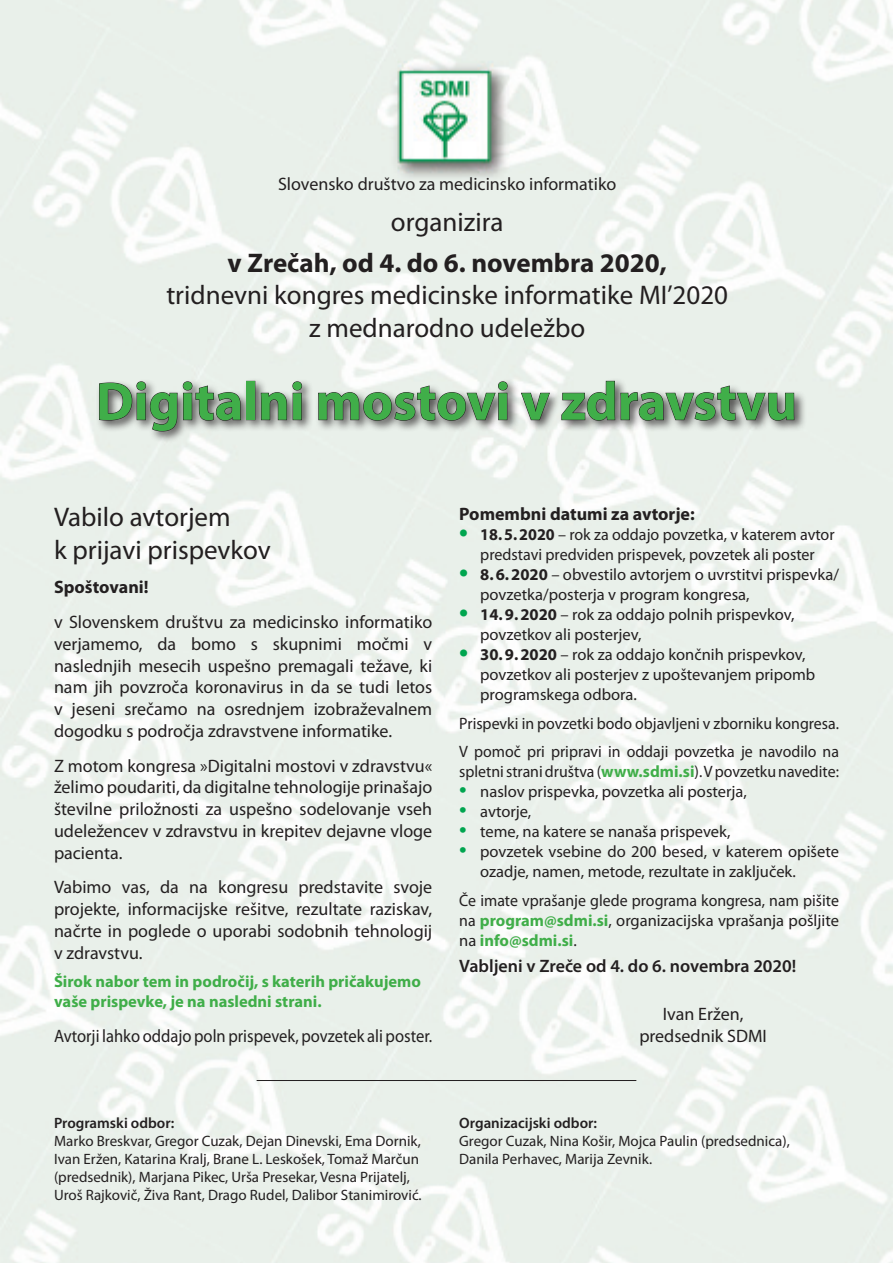
<style>
.page{position:relative;width:893px;height:1263px;background:#fff}
.page>*{position:absolute;margin:0;border:0;box-sizing:border-box;transform-origin:0 0}
.t1{font:700 54px "Myriad Pro";color:#40ae49}
.Body_text{font:27px/32.4px "Myriad Pro";color:#231f20}
.Body_text-2{font:18px/21.8px "Myriad Pro";color:#231f20;text-align:justify}
.Body_text-3{font:18px "Myriad Pro";color:#231f20;scale:.92 1}
.Body_text-4{font:700 18px "Myriad Pro";color:#231f20}
.t2{font:600 18px "Myriad Pro";color:#231f20}
.Body_text-5{font:16.5px/20.1px "Myriad Pro";color:#231f20}
.Body_text-6{font:16.5px/20.1px "Myriad Pro";color:#231f20;scale:.96 1}
.t3{font:700 16.5px/20px "Myriad Pro";color:#40ae49}
.po_oo{font:15px/18px "Myriad Pro";color:#231f20}
.t4{font:600 15px "Myriad Pro";color:#231f20}
.s1{font-weight:700}
.s2{font-weight:700;font-size:27px;color:#00a54f}
.s3{font-weight:700;color:#40ae49}
.s4{font-size:27px;color:#00a54f}
</style>
<div class="page">
<img style="left:0;top:0;width:893px;height:1263px">
<hr style="left:257px;top:1080px;width:379px;height:1px;background:#231f20">
<div style="left:95px;top:377px;width:712px;height:66px;background:#231f20;opacity:.75"></div>
<svg style="left:99px;top:381px;width:142px;height:51px;background:#9fa29e"></svg>
<div style="left:246px;top:381px;width:9px;height:39px;border:1px solid #231f20"></div>
<svg style="left:260px;top:381px;width:42px;height:39px;background:#9da09d"></svg>
<svg style="left:318px;top:381px;width:190px;height:40px;background:#a4a6a3"></svg>
<svg style="left:521px;top:392px;width:29px;height:28px"></svg>
<svg style="left:561px;top:381px;width:234px;height:40px;background:#a3a5a2"></svg>
<p class="Body_text-2" style="left:278px;top:173px;width:340px">Slovensko društvo za medicinsko informatiko</p>
<p class="Body_text" style="left:391px;top:205px;width:114px">organizira</p>
<p class="Body_text" style="left:166px;top:246px;width:563px;text-align:center"><span class="s1">v Zrečah, od 4. do 6. novembra 2020,<br></span>tridnevni kongres medicinske informatike MI’2020 z mednarodno udeležbo</p>
<p class="t1" style="left:96px;top:366px;width:702px">Digitalni mostovi v zdravstvu</p>
<p class="Body_text" style="left:54px;top:500px;width:218px">Vabilo avtorjem<br>k prijavi prispevkov</p>
<p class="Body_text-4" style="left:54px;top:576px;width:96px">Spoštovani!</p>
<p class="Body_text-2" style="left:54px;top:611px;width:380px">v Slovenskem društvu za medicinsko informatiko verjamemo, da bomo s skupnimi močmi v naslednjih mesecih uspešno premagali težave, ki nam jih povzroča koronavirus in da se tudi letos v jeseni srečamo na osrednjem izobraževalnem dogodku s področja zdravstvene informatike.</p>
<p class="Body_text-2" style="left:54px;top:754px;width:380px">Z motom kongresa »Digitalni mostovi v zdravstvu« želimo poudariti, da digitalne tehnologije prinašajo številne priložnosti za uspešno sodelovanje vseh udeležencev v zdravstvu in krepitev dejavne vloge pacienta.</p>
<p class="Body_text-2" style="left:54px;top:876px;width:380px">Vabimo vas, da na kongresu predstavite svoje projekte, informacijske rešitve, rezultate raziskav, načrte in poglede o uporabi sodobnih tehnologij v zdravstvu.</p>
<p class="t3" style="left:54px;top:971px;width:369px">Širok nabor tem in področij, s katerih pričakujemo vaše prispevke, je na nasledni strani.</p>
<p class="Body_text-3" style="left:54px;top:1025px;width:413px">Avtorji lahko oddajo poln prispevek, povzetek ali poster.</p>
<p class="Body_text-4" style="left:459px;top:502px;width:237px">Pomembni datumi za avtorje:</p>
<p class="Body_text-5" style="left:459px;top:524px;width:377px;text-align:center"><span class="s2">•</span> <span class="s1">18.5.2020</span> – rok za oddajo povzetka, v katerem avtor predstavi predviden prispevek, povzetek ali poster</p>
<p class="Body_text-5" style="left:480px;top:564px;width:360px;text-indent:-21px"><span class="s2">•</span> <span class="s1">8.6.2020</span> – obvestilo avtorjem o uvrstitvi prispevka/ povzetka/posterja v program kongresa,</p>
<p class="Body_text-5" style="left:480px;top:604px;width:316px;text-indent:-21px"><span class="s2">•</span> <span class="s1">14.9.2020</span> – rok za oddajo polnih prispevkov, povzetkov ali posterjev,</p>
<p class="Body_text-5" style="left:480px;top:644px;width:337px;text-indent:-21px"><span class="s2">•</span> <span class="s1">30.9.2020</span> – rok za oddajo končnih prispevkov, povzetkov ali posterjev z upoštevanjem pripomb programskega odbora.</p>
<p class="Body_text-6" style="left:459px;top:713px;width:397px">Prispevki in povzetki bodo objavljeni v zborniku kongresa.</p>
<p class="Body_text-6" style="left:459px;top:741px;width:397px">V pomoč pri pripravi in oddaji povzetka je navodilo na spletni strani društva (<span class="s3">www.sdmi.si</span>). V povzetku navedite:</p>
<p class="Body_text-5" style="left:459px;top:781px;width:289px"><span class="s4">•</span> naslov prispevka, povzetka ali posterja,</p>
<p class="Body_text-5" style="left:459px;top:801px;width:74px"><span class="s4">•</span> avtorje,</p>
<p class="Body_text-5" style="left:459px;top:821px;width:273px"><span class="s4">•</span> teme, na katere se nanaša prispevek,</p>
<p class="Body_text-5" style="left:480px;top:841px;width:360px;text-indent:-21px"><span class="s4">•</span> povzetek vsebine do 200 besed, v katerem opišete ozadje, namen, metode, rezultate in zaključek.</p>
<p class="Body_text-6" style="left:459px;top:890px;width:397px;text-align:justify">Če imate vprašanje glede programa kongresa, nam pišite na <span class="s3">program@sdmi.si</span>, organizacijska vprašanja pošljite na <span class="s3">info@sdmi.si</span>.</p>
<p class="t2" style="left:459px;top:954px;width:339px">Vabljeni v Zreče od 4. do 6. novembra 2020!</p>
<p class="Body_text-2" style="left:639px;top:1003px;width:129px;text-align:center">Ivan Eržen, predsednik SDMI</p>
<p class="t4" style="left:54px;top:1113px;width:122px">Programski odbor:</p>
<p class="po_oo" style="left:54px;top:1131px;width:369px">Marko Breskvar, Gregor Cuzak, Dejan Dinevski, Ema Dornik, Ivan Eržen, Katarina Kralj, Brane L. Leskošek, Tomaž Marčun (predsednik), Marjana Pikec, Urša Presekar, Vesna Prijatelj, Uroš Rajkovič, Živa Rant, Drago Rudel, Dalibor Stanimirović.</p>
<p class="t4" style="left:459px;top:1113px;width:139px">Organizacijski odbor:</p>
<p class="po_oo" style="left:459px;top:1131px;width:332px">Gregor Cuzak, Nina Košir, Mojca Paulin (predsednica),<br>Danila Perhavec, Marija Zevnik.</p>
</div>
